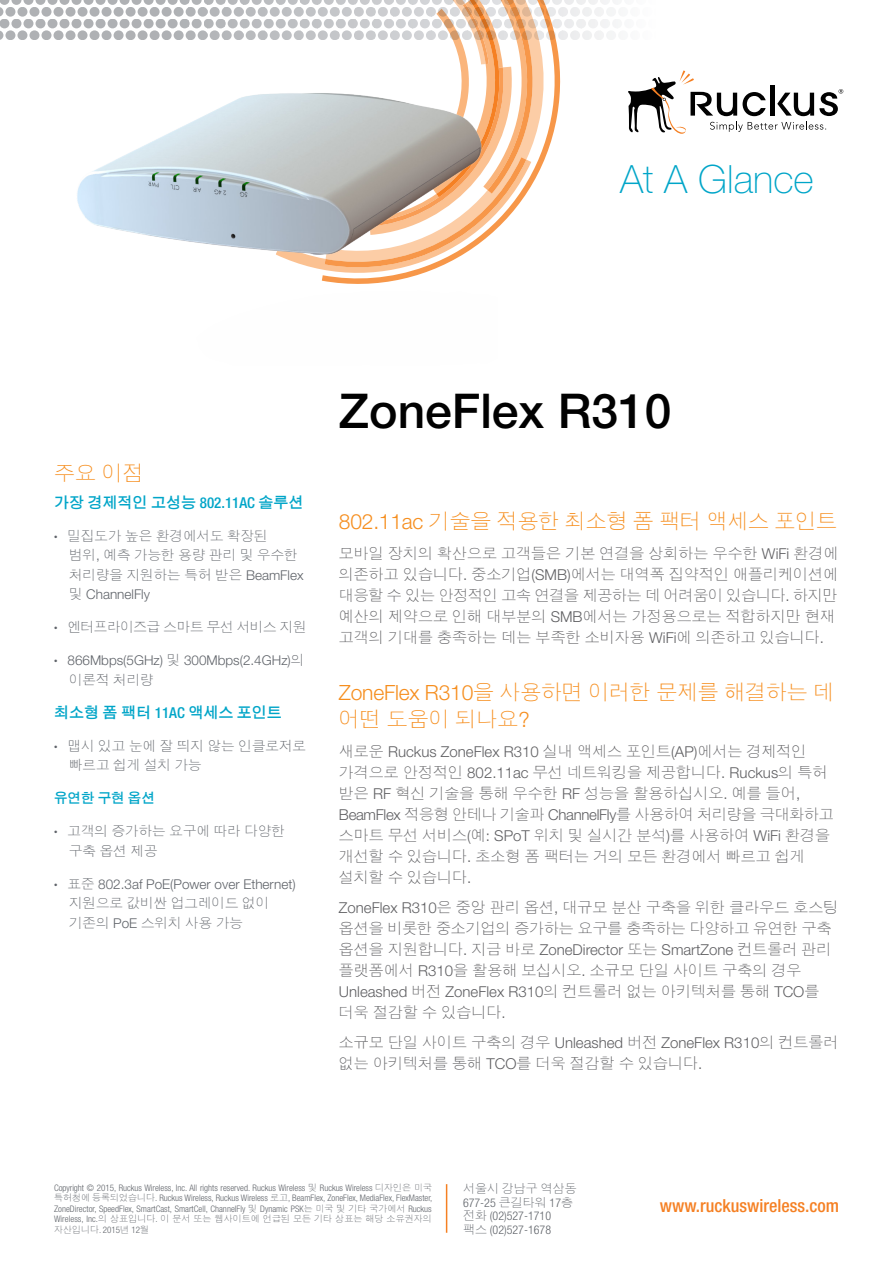
<style>
.page{position:relative;width:893px;height:1263px;background:#fff}
.page>*{position:absolute;margin:0;border:0;box-sizing:border-box;transform-origin:0 0}
.cfsDC_Headline_Mix{font:500 48px "Helvetica Neue LT Std";color:#010101}
.cfsDC_Body_Text{font:100 39px "Helvetica Neue LT Std";color:#00a5c8}
.t1{font:300 21px/27px "SM Gothic Std";letter-spacing:-.01em;color:#f68e1e}
.cfsDC_Subhead_2_ORAN{font:500 condensed 18px "Helvetica Neue LT Std";color:#f58023}
.t2{font:300 15px/21px "SM Gothic Std";color:#5f5f62}
.CSAF_Body_Text_Inden{font:600 15px "SM Gothic Std";color:#00a5c8}
.t3{font:300 13.5px/19.5px "SM Gothic Std";color:#5f6369}
.t4{font:300 13.5px/19.5px "Helvetica Neue LT Std";color:#5f6369}
.t5{font:300 13.5px "SM Gothic Std";letter-spacing:-.02em;color:#5f6369}
.CSAF_Body_Text_Inden-2{font:600 13.5px "SM Gothic Std";color:#00a5c8}
.cfsDC_Caption_Flush{font:300 condensed 12px/13.5px "Helvetica Neue LT Std";color:#5f6369}
.cfsDC_Copyright{font:300 condensed 9px/10.5px "Helvetica Neue LT Std";color:#5f6369;text-align:justify}
.s1{font-family:"Helvetica Neue LT Std";font-weight:500;font-stretch:condensed}
.s2{font-family:"Myriad Pro";font-weight:400;font-size:12px}
.s3{font-family:"Helvetica Neue LT Std"}
.s4{font-family:"SM Gothic Std"}
.s5{font-family:"SM Gothic Std";font-stretch:normal}
</style>
<div class="page">
<svg style="left:0;top:0;width:9px;height:5px"></svg>
<svg style="left:11px;top:0;width:10px;height:5px"></svg>
<svg style="left:23px;top:0;width:10px;height:5px"></svg>
<svg style="left:35px;top:0;width:10px;height:5px"></svg>
<svg style="left:48px;top:0;width:10px;height:5px"></svg>
<svg style="left:60px;top:0;width:10px;height:5px"></svg>
<svg style="left:72px;top:0;width:10px;height:5px"></svg>
<svg style="left:84px;top:0;width:10px;height:5px"></svg>
<svg style="left:96px;top:0;width:10px;height:5px"></svg>
<svg style="left:108px;top:0;width:10px;height:5px"></svg>
<svg style="left:120px;top:0;width:10px;height:5px"></svg>
<svg style="left:132px;top:0;width:10px;height:5px"></svg>
<svg style="left:144px;top:0;width:10px;height:5px"></svg>
<svg style="left:156px;top:0;width:10px;height:5px"></svg>
<svg style="left:0;top:7px;width:3px;height:10px"></svg>
<svg style="left:5px;top:7px;width:10px;height:10px"></svg>
<svg style="left:17px;top:7px;width:10px;height:10px"></svg>
<svg style="left:29px;top:7px;width:10px;height:10px"></svg>
<svg style="left:41px;top:7px;width:11px;height:10px"></svg>
<svg style="left:54px;top:7px;width:10px;height:10px"></svg>
<svg style="left:66px;top:7px;width:10px;height:10px"></svg>
<svg style="left:78px;top:7px;width:10px;height:10px"></svg>
<svg style="left:90px;top:7px;width:10px;height:10px"></svg>
<svg style="left:102px;top:7px;width:10px;height:10px"></svg>
<svg style="left:114px;top:7px;width:10px;height:10px"></svg>
<svg style="left:126px;top:7px;width:10px;height:10px"></svg>
<svg style="left:138px;top:7px;width:10px;height:10px"></svg>
<svg style="left:150px;top:7px;width:10px;height:10px"></svg>
<div style="left:162px;top:7px;width:10px;height:10px;background:#afb1b4;border-radius:5px"></div>
<div style="left:0;top:19px;width:9px;height:9px;background:#afb1b4;border-radius:5px"></div>
<div style="left:11px;top:19px;width:10px;height:9px;background:#afb1b4;border-radius:5px"></div>
<div style="left:23px;top:19px;width:10px;height:9px;background:#afb1b4;border-radius:5px"></div>
<div style="left:35px;top:19px;width:10px;height:9px;background:#afb1b4;border-radius:5px"></div>
<div style="left:48px;top:19px;width:10px;height:9px;background:#afb1b4;border-radius:5px"></div>
<div style="left:60px;top:19px;width:10px;height:9px;background:#afb1b4;border-radius:5px"></div>
<div style="left:72px;top:19px;width:10px;height:9px;background:#afb1b4;border-radius:5px"></div>
<div style="left:84px;top:19px;width:10px;height:9px;background:#afb1b4;border-radius:5px"></div>
<div style="left:96px;top:19px;width:10px;height:9px;background:#afb1b4;border-radius:5px"></div>
<div style="left:108px;top:19px;width:10px;height:9px;background:#afb1b4;border-radius:5px"></div>
<div style="left:120px;top:19px;width:10px;height:9px;background:#afb1b4;border-radius:5px"></div>
<div style="left:132px;top:19px;width:10px;height:9px;background:#afb1b4;border-radius:5px"></div>
<div style="left:144px;top:19px;width:10px;height:9px;background:#afb1b4;border-radius:5px"></div>
<div style="left:156px;top:19px;width:10px;height:9px;background:#afb1b4;border-radius:5px"></div>
<svg style="left:0;top:31px;width:3px;height:9px"></svg>
<svg style="left:5px;top:30px;width:10px;height:10px"></svg>
<svg style="left:17px;top:30px;width:10px;height:10px"></svg>
<svg style="left:29px;top:30px;width:10px;height:10px"></svg>
<svg style="left:41px;top:30px;width:11px;height:10px"></svg>
<svg style="left:54px;top:30px;width:10px;height:10px"></svg>
<svg style="left:66px;top:30px;width:10px;height:10px"></svg>
<svg style="left:78px;top:30px;width:10px;height:10px"></svg>
<svg style="left:90px;top:30px;width:10px;height:10px"></svg>
<svg style="left:102px;top:30px;width:10px;height:10px"></svg>
<svg style="left:114px;top:30px;width:10px;height:10px"></svg>
<svg style="left:126px;top:30px;width:10px;height:10px"></svg>
<svg style="left:138px;top:30px;width:10px;height:10px"></svg>
<svg style="left:150px;top:30px;width:10px;height:10px"></svg>
<div style="left:162px;top:30px;width:10px;height:10px;background:#afb1b4;border-radius:5px"></div>
<svg style="left:168px;top:0;width:675px;height:228px"></svg>
<hr style="left:446px;top:1184px;width:1px;height:49px;background:#f58023">
<img style="left:77px;top:78px;width:421px;height:206px">
<p class="cfsDC_Body_Text" style="left:620px;top:156px;width:195px">At A Glance</p>
<p class="t1" style="left:54px;top:462px;width:91px">주요 이점</p>
<p class="CSAF_Body_Text_Inden" style="left:54px;top:494px;width:251px">가장 경제적인 고성능 <span class="s1">802.11AC</span> 솔루션</p>
<p class="t3" style="left:69px;top:527px;width:236px;text-indent:-15px"><span class="s2">•</span> 밀집도가 높은 환경에서도 확장된<br>범위<span class="s3">,</span> 예측 가능한 용량 관리 및 우수한 처리량을 지원하는 특허 받은 <span class="s3">BeamFlex </span>및 <span class="s3">ChannelFly</span></p>
<p class="t5" style="left:54px;top:620px;width:254px"><span class="s2">•</span> 엔터프라이즈급 스마트 무선 서비스 지원</p>
<p class="t4" style="left:69px;top:650px;width:237px;text-indent:-15px"><span class="s2">•</span> 866Mbps(5GHz) <span class="s4">및</span> 300Mbps(2.4GHz)<span class="s4">의 이론적 처리량</span></p>
<p class="CSAF_Body_Text_Inden" style="left:54px;top:704px;width:229px">최소형 폼 팩터 <span class="s1">11AC</span> 액세스 포인트</p>
<p class="t3" style="left:69px;top:737px;width:239px;text-indent:-15px"><span class="s2">•</span> 맵시 있고 눈에 잘 띄지 않는 인클로저로 빠르고 쉽게 설치 가능</p>
<p class="CSAF_Body_Text_Inden-2" style="left:54px;top:791px;width:102px">유연한 구현 옵션</p>
<p class="t3" style="left:69px;top:822px;width:218px;text-indent:-15px"><span class="s2">•</span> 고객의 증가하는 요구에 따라 다양한 구축 옵션 제공</p>
<p class="t4" style="left:69px;top:874px;width:228px;text-indent:-15px"><span class="s2">•</span> <span class="s4">표준</span> 802.3af PoE(Power over Ethernet) <span class="s4">지원으로 값비싼 업그레이드 없이 기존의</span> PoE <span class="s4">스위치 사용 가능</span></p>
<p class="cfsDC_Headline_Mix" style="left:339px;top:383px;width:334px">ZoneFlex R310</p>
<p class="t1" style="left:339px;top:509px;width:500px"><span class="s3">802.11ac</span> 기술을 적용한 최소형 폼 팩터 액세스 포인트</p>
<p class="t2" style="left:339px;top:544px;width:501px">모바일 장치의 확산으로 고객들은 기본 연결을 상회하는 우수한 <span class="s3">WiFi</span> 환경에 의존하고 있습니다<span class="s3">.</span> 중소기업<span class="s3">(SMB)</span>에서는 대역폭 집약적인 애플리케이션에 대응할 수 있는 안정적인 고속 연결을 제공하는 데 어려움이 있습니다<span class="s3">.</span> 하지만 예산의 제약으로 인해 대부분의 <span class="s3">SMB</span>에서는 가정용으로는 적합하지만 현재 고객의 기대를 충족하는 데는 부족한 소비자용 <span class="s3">WiFi</span>에 의존하고 있습니다<span class="s3">.</span></p>
<p class="t1" style="left:339px;top:680px;width:497px"><span class="s3">ZoneFlex R310</span>을 사용하면 이러한 문제를 해결하는 데 어떤 도움이 되나요<span class="s3">?</span></p>
<p class="t2" style="left:339px;top:742px;width:496px">새로운 <span class="s3">Ruckus ZoneFlex R310</span> 실내 액세스 포인트<span class="s3">(AP)</span>에서는 경제적인 가격으로 안정적인 <span class="s3">802.11ac</span> 무선 네트워킹을 제공합니다<span class="s3">. Ruckus</span>의 특허 받은 <span class="s3">RF</span> 혁신 기술을 통해 우수한 <span class="s3">RF</span> 성능을 활용하십시오<span class="s3">.</span> 예를 들어<span class="s3">, BeamFlex</span> 적응형 안테나 기술과 <span class="s3">ChannelFly</span>를 사용하여 처리량을 극대화하고 스마트 무선 서비스<span class="s3">(</span>예<span class="s3">: SPoT</span> 위치 및 실시간 분석<span class="s3">)</span>를 사용하여 <span class="s3">WiFi</span> 환경을 개선할 수 있습니다<span class="s3">.</span> 초소형 폼 팩터는 거의 모든 환경에서 빠르고 쉽게 설치할 수 있습니다<span class="s3">.</span></p>
<p class="t2" style="left:339px;top:898px;width:501px"><span class="s3">ZoneFlex R310</span>은 중앙 관리 옵션<span class="s3">,</span> 대규모 분산 구축을 위한 클라우드 호스팅 옵션을 비롯한 중소기업의 증가하는 요구를 충족하는 다양하고 유연한 구축 옵션을 지원합니다<span class="s3">.</span> 지금 바로 <span class="s3">ZoneDirector</span> 또는 <span class="s3">SmartZone</span> 컨트롤러 관리 플랫폼에서 <span class="s3">R310</span>을 활용해 보십시오<span class="s3">.</span> 소규모 단일 사이트 구축의 경우 <span class="s3">Unleashed</span> 버전 <span class="s3">ZoneFlex R310</span>의 컨트롤러 없는 아키텍처를 통해 <span class="s3">TCO</span>를 더욱 절감할 수 있습니다<span class="s3">.</span></p>
<p class="t2" style="left:339px;top:1032px;width:501px">소규모 단일 사이트 구축의 경우 <span class="s3">Unleashed</span> 버전 <span class="s3">ZoneFlex R310</span>의 컨트롤러 없는 아키텍처를 통해 <span class="s3">TCO</span>를 더욱 절감할 수 있습니다<span class="s3">.</span></p>
<p class="cfsDC_Copyright" style="left:54px;top:1182px;width:380px">Copyright © 2015, Ruckus Wireless, Inc. All rights reserved. Ruckus Wireless <span class="s5">및</span> Ruckus Wireless <span class="s5">디자인은 미국 특허청에 등록되었습니다</span>. Ruckus Wireless, Ruckus Wireless <span class="s5">로고</span>, BeamFlex, ZoneFlex, MediaFlex, FlexMaster, ZoneDirector, SpeedFlex, SmartCast, SmartCell, ChannelFly <span class="s5">및</span> Dynamic PSK<span class="s5">는 미국 및 기타 국가에서</span> Ruckus Wireless, Inc.<span class="s5">의 상표입니다</span>. <span class="s5">이 문서 또는 웹사이트에 언급된 모든 기타 상표는 해당 소유권자의 자산입니다</span>. 2015<span class="s5">년</span> 12<span class="s5">월</span></p>
<p class="cfsDC_Caption_Flush" style="left:463px;top:1182px;width:115px"><span class="s5">서울시 강남구 역삼동<br></span>677-25 <span class="s5">큰길타워</span> 17<span class="s5">층 전화</span> (02)527-1710 <span class="s5">팩스</span> (02)527-1678</p>
<p class="cfsDC_Subhead_2_ORAN" style="left:660px;top:1195px;width:181px">www.ruckuswireless.com</p>
</div>
